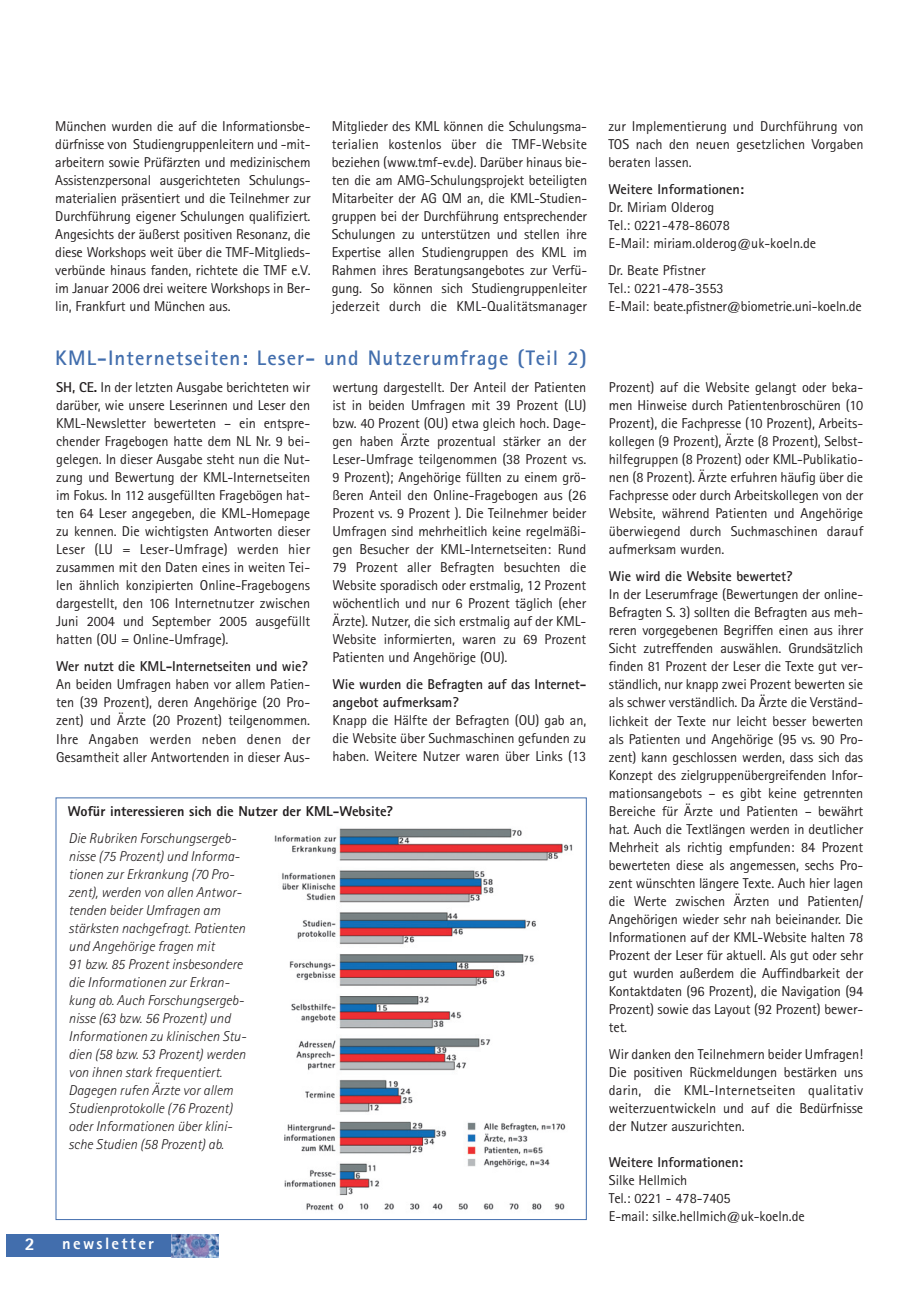
<style>
.page{position:relative;width:919px;height:1289px;background:#fff}
.page>*{position:absolute;margin:0;border:0;box-sizing:border-box;transform-origin:0 0}
.t1{font:700 21px "Rotis Sans Serif";letter-spacing:.055em;color:#426ead}
.t2{font:800 18px "Rotis Sans Serif";color:#fff}
.t3{font:800 16.5px "Rotis Sans Serif";letter-spacing:.14em;color:#fff}
.t4{font:14.25px/18px "Rotis Sans Serif";letter-spacing:-.005em;color:#231f20;text-align:justify}
.t5{font:italic 300 14.25px/18px "Rotis Sans Serif";color:#231f20}
.t6{font:700 14.25px/18px "Rotis Sans Serif";letter-spacing:-.005em;color:#231f20}
.t7{font:800 14.25px "Rotis Sans Serif";color:#231f20}
.s1{font-weight:700}
</style>
<div class="page">
<div style="left:6px;top:1234px;width:213px;height:23px;background:#426ead"></div>
<img style="left:172px;top:1234px;width:47px;height:23px">
<img style="left:274px;top:828px;width:299px;height:383px">
<p class="t4" style="left:55px;top:119px;width:257px">München wurden die auf die Informationsbe&shy;dürfnisse von Studiengruppenleitern und -mit&shy;arbeitern sowie Prüfärzten und medizinischem Assistenzpersonal ausgerichteten Schulungs&shy;materialien präsentiert und die Teilnehmer zur Durchführung eigener Schulungen qualifiziert.<br>Angesichts der äußerst positiven Resonanz, die diese Workshops weit über die TMF-Mitglieds&shy;verbünde hinaus fanden, richtete die TMF e.V. im Januar 2006 drei weitere Workshops in Ber&shy;lin, Frankfurt und München aus.</p>
<p class="t4" style="left:332px;top:119px;width:257px">Mitglieder des KML können die Schulungsma&shy;terialien kostenlos über die TMF-Website beziehen (www.tmf-ev.de). Darüber hinaus bie&shy;ten die am AMG-Schulungsprojekt beteiligten Mitarbeiter der AG QM an, die KML-Studien&shy;gruppen bei der Durchführung entsprechender Schulungen zu unterstützen und stellen ihre Expertise allen Studiengruppen des KML im Rahmen ihres Beratungsangebotes zur Verfü&shy;gung. So können sich Studiengruppenleiter jederzeit durch die KML-Qualitätsmanager</p>
<p class="t4" style="left:608px;top:119px;width:257px">zur Implementierung und Durchführung von TOS nach den neuen gesetzlichen Vorgaben beraten lassen.</p>
<p class="t6" style="left:608px;top:182px;width:137px">Weitere Informationen:</p>
<p class="t4" style="left:608px;top:200px;width:209px;text-align:left">Dr. Miriam Olderog<br>Tel.: 0221-478-86078<br>E-Mail: miriam.olderog@uk-koeln.de</p>
<p class="t4" style="left:608px;top:263px;width:255px;text-align:left">Dr. Beate Pfistner<br>Tel.: 0221-478-3553<br>E-Mail: beate.pfistner@biometrie.uni-koeln.de</p>
<h1 class="t1" style="left:55px;top:351px;width:533px">KML-Internetseiten: Leser- und Nutzerumfrage (Teil 2)</h1>
<p class="t4" style="left:56px;top:380px;width:255px"><span class="s1">SH, CE.</span> In der letzten Ausgabe berichteten wir darüber, wie unsere Leserinnen und Leser den KML-Newsletter bewerteten – ein entspre&shy;chender Fragebogen hatte dem NL Nr. 9 bei&shy;gelegen. In dieser Ausgabe steht nun die Nut&shy;zung und Bewertung der KML-Internetseiten im Fokus. In 112 ausgefüllten Fragebögen hat&shy;ten 64 Leser angegeben, die KML-Homepage zu kennen. Die wichtigsten Antworten dieser Leser (LU = Leser-Umfrage) werden hier zusammen mit den Daten eines in weiten Tei&shy;len ähnlich konzipierten Online-Fragebogens dargestellt, den 106 Internetnutzer zwischen Juni 2004 und September 2005 ausgefüllt hatten (OU = Online-Umfrage).</p>
<p class="t6" style="left:56px;top:659px;width:253px">Wer nutzt die KML-Internetseiten und wie?</p>
<p class="t4" style="left:56px;top:677px;width:255px">An beiden Umfragen haben vor allem Patien&shy;ten (39 Prozent), deren Angehörige (20 Pro&shy;zent) und Ärzte (20 Prozent) teilgenommen.<br>Ihre Angaben werden neben denen der Gesamtheit aller Antwortenden in dieser Aus-</p>
<p class="t4" style="left:332px;top:380px;width:255px">wertung dargestellt. Der Anteil der Patienten ist in beiden Umfragen mit 39 Prozent (LU) bzw. 40 Prozent (OU) etwa gleich hoch. Dage&shy;gen haben Ärzte prozentual stärker an der Leser-Umfrage teilgenommen (38 Prozent vs.<br>9 Prozent); Angehörige füllten zu einem grö&shy;ßeren Anteil den Online-Fragebogen aus (26<br>Prozent vs. 9 Prozent ). Die Teilnehmer beider Umfragen sind mehrheitlich keine regelmäßi&shy;gen Besucher der KML-Internetseiten: Rund 79 Prozent aller Befragten besuchten die Website sporadisch oder erstmalig, 12 Prozent wöchentlich und nur 6 Prozent täglich (eher Ärzte). Nutzer, die sich erstmalig auf der KML-Website informierten, waren zu 69 Prozent Patienten und Angehörige (OU).</p>
<p class="t6" style="left:332px;top:677px;width:255px">Wie wurden die Befragten auf das Internet&shy;angebot aufmerksam?</p>
<p class="t4" style="left:332px;top:713px;width:255px">Knapp die Hälfte der Befragten (OU) gab an, die Website über Suchmaschinen gefunden zu haben. Weitere Nutzer waren über Links (13</p>
<p class="t7" style="left:68px;top:805px;width:327px">Wofür interessieren sich die Nutzer der KML-Website?</p>
<p class="t5" style="left:69px;top:830px;width:179px">Die Rubriken Forschungsergeb&shy;nisse (75 Prozent) und Informa&shy;tionen zur Erkrankung (70 Pro&shy;zent), werden von allen Antwor&shy;tenden beider Umfragen am stärksten nachgefragt. Patienten und Angehörige fragen mit<br>91 bzw. 85 Prozent insbesondere die Informationen zur Erkran&shy;kung ab. Auch Forschungsergeb&shy;nisse (63 bzw. 56 Prozent) und<br>Informationen zu klinischen Stu&shy;dien (58 bzw. 53 Prozent) werden von ihnen stark frequentiert.<br>Dagegen rufen Ärzte vor allem<br>Studienprotokolle (76 Prozent) oder Informationen über klini&shy;sche Studien (58 Prozent) ab.</p>
<p class="t2" style="left:25px;top:1237px;width:12px">2</p>
<p class="t3" style="left:62px;top:1237px;width:93px">newsletter</p>
<p class="t4" style="left:609px;top:380px;width:256px">Prozent) auf die Website gelangt oder beka&shy;men Hinweise durch Patientenbroschüren (10<br>Prozent), die Fachpresse (10 Prozent), Arbeits&shy;kollegen (9 Prozent), Ärzte (8 Prozent), Selbst&shy;hilfegruppen (8 Prozent) oder KML-Publikatio&shy;nen (8 Prozent). Ärzte erfuhren häufig über die Fachpresse oder durch Arbeitskollegen von der Website, während Patienten und Angehörige überwiegend durch Suchmaschinen darauf aufmerksam wurden.</p>
<p class="t6" style="left:609px;top:569px;width:185px">Wie wird die Website bewertet?</p>
<p class="t4" style="left:609px;top:587px;width:256px">In der Leserumfrage (Bewertungen der online-Befragten S. 3) sollten die Befragten aus meh&shy;reren vorgegebenen Begriffen einen aus ihrer Sicht zutreffenden auswählen. Grundsätzlich finden 81 Prozent der Leser die Texte gut ver&shy;ständlich, nur knapp zwei Prozent bewerten sie als schwer verständlich. Da Ärzte die Verständ&shy;lichkeit der Texte nur leicht besser bewerten als Patienten und Angehörige (95 vs. 90 Pro&shy;zent) kann geschlossen werden, dass sich das Konzept des zielgruppenübergreifenden Infor&shy;mationsangebots – es gibt keine getrennten Bereiche für Ärzte und Patienten – bewährt hat. Auch die Textlängen werden in deutlicher Mehrheit als richtig empfunden: 84 Prozent bewerteten diese als angemessen, sechs Pro&shy;zent wünschten längere Texte. Auch hier lagen die Werte zwischen Ärzten und Patienten/ Angehörigen wieder sehr nah beieinander. Die Informationen auf der KML-Website halten 78<br>Prozent der Leser für aktuell. Als gut oder sehr gut wurden außerdem die Auffindbarkeit der Kontaktdaten (96 Prozent), die Navigation (94<br>Prozent) sowie das Layout (92 Prozent) bewer&shy;tet.</p>
<p class="t4" style="left:609px;top:1046px;width:256px">Wir danken den Teilnehmern beider Umfragen!<br>Die positiven Rückmeldungen bestärken uns darin, die KML-Internetseiten qualitativ weiterzuentwickeln und auf die Bedürfnisse der Nutzer auszurichten.</p>
<p class="t6" style="left:609px;top:1154px;width:136px">Weitere Informationen:</p>
<p class="t4" style="left:609px;top:1172px;width:197px;text-align:left">Silke Hellmich<br>Tel.: 0221 - 478-7405<br>E-mail: silke.hellmich@uk-koeln.de</p>
</div>
